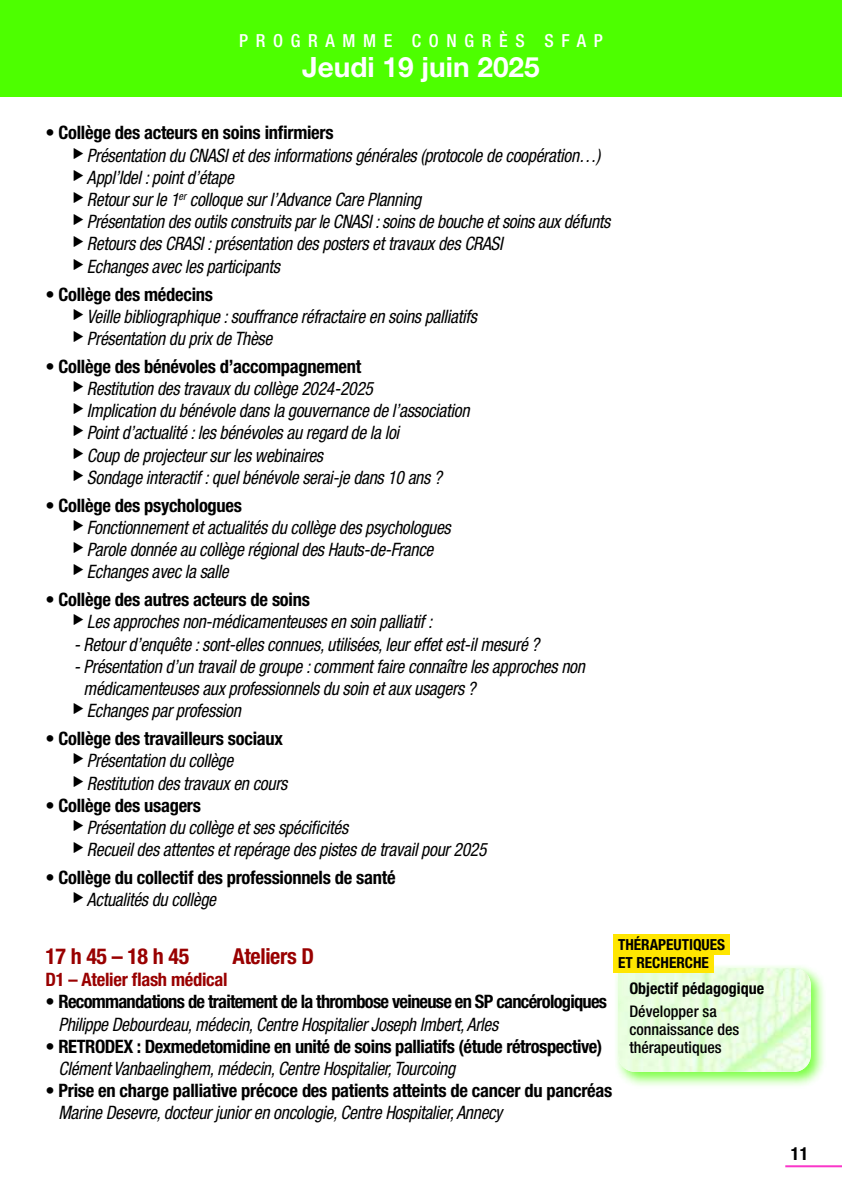
<style>
.page{position:relative;width:842px;height:1191px;background:#fff}
.page>*{position:absolute;margin:0;border:0;box-sizing:border-box;transform-origin:0 0}
.texte_courant_sand{font:700 28px "Helvetica Neue LT Std";color:#fff}
.contenu_conférence{font:700 condensed 22px "Helvetica Neue LT Std";letter-spacing:-.015em;color:#900}
.contenu_conférence-2{font:italic condensed 18.4px/22.2px "Helvetica Neue LT Std";letter-spacing:-.015em;color:#000;scale:.95 1}
.contenu_conférence-3{font:700 condensed 18.4px/22.2px "Helvetica Neue LT Std";letter-spacing:-.015em;color:#000}
.contenu_conférence-4{font:700 condensed 18.4px/22.2px "Helvetica Neue LT Std";letter-spacing:-.04em;color:#000}
.contenu_conférence-5{font:700 condensed 18.4px "Helvetica Neue LT Std";letter-spacing:-.015em;color:#900}
.texte_courant_sand-2{font:500 condensed 18px "Helvetica Neue LT Std";letter-spacing:.425em;color:#fff}
.t1{font:700 condensed 18px "Helvetica Neue LT Std";color:#000}
.texte_courant_sand-3{font:500 condensed 16px/18px "Helvetica Neue LT Std";color:#000}
.texte_courant_sand-4{font:700 condensed 16px "Helvetica Neue LT Std";color:#000}
.contenu_conférence-6{font:700 condensed 15.4px "Helvetica Neue LT Std";color:#000}
.s1{font-weight:400;font-style:italic}
</style>
<div class="page">
<hr style="left:785px;top:1165px;width:57px;height:2px;background:#fa36c9">
<div style="left:0;top:0;width:842px;height:96px;background:#4dff00"></div>
<div style="left:613px;top:962px;width:214px;height:126px;background:#4dff00;opacity:.75"></div>
<img style="left:618px;top:968px;width:193px;height:103px">
<div style="left:613px;top:934px;width:117px;height:20px;background:#ffe600"></div>
<div style="left:613px;top:952px;width:101px;height:20px;background:#ffe600"></div>
<p class="texte_courant_sand-2" style="left:239px;top:30px;width:365px">PROGRAMME CONGRÈS SFAP</p>
<p class="texte_courant_sand" style="left:302px;top:50px;width:239px">Jeudi 19 juin 2025</p>
<p class="contenu_conférence-3" style="left:45px;top:121px;width:290px">• Collège des acteurs en soins infirmiers</p>
<p class="contenu_conférence-2" style="left:87px;top:144px;width:542px">Présentation du CNASI et des informations générales (protocole de coopération…)</p>
<p class="contenu_conférence-2" style="left:87px;top:167px;width:156px">Appl’Idel : point d’étape</p>
<p class="contenu_conférence-2" style="left:87px;top:189px;width:353px">Retour sur le 1<sup>er</sup> colloque sur l’Advance Care Planning</p>
<p class="contenu_conférence-2" style="left:87px;top:211px;width:552px">Présentation des outils construits par le CNASI : soins de bouche et soins aux défunts</p>
<p class="contenu_conférence-2" style="left:87px;top:233px;width:439px">Retours des CRASI : présentation des posters et travaux des CRASI</p>
<p class="contenu_conférence-2" style="left:87px;top:255px;width:205px">Echanges avec les participants</p>
<p class="contenu_conférence-3" style="left:45px;top:283px;width:169px">• Collège des médecins</p>
<p class="contenu_conférence-2" style="left:87px;top:305px;width:412px">Veille bibliographique : souffrance réfractaire en soins palliatifs</p>
<p class="contenu_conférence-2" style="left:87px;top:328px;width:197px">Présentation du prix de Thèse</p>
<p class="contenu_conférence-3" style="left:45px;top:355px;width:317px">• Collège des bénévoles d’accompagnement</p>
<p class="contenu_conférence-2" style="left:87px;top:378px;width:302px">Restitution des travaux du collège 2024-2025</p>
<p class="contenu_conférence-2" style="left:87px;top:400px;width:404px">Implication du bénévole dans la gouvernance de l’association</p>
<p class="contenu_conférence-2" style="left:87px;top:422px;width:330px">Point d’actualité : les bénévoles au regard de la loi</p>
<p class="contenu_conférence-2" style="left:87px;top:444px;width:250px">Coup de projecteur sur les webinaires</p>
<p class="contenu_conférence-2" style="left:87px;top:467px;width:375px">Sondage interactif : quel bénévole serai-je dans 10 ans ?</p>
<p class="contenu_conférence-3" style="left:45px;top:494px;width:198px">• Collège des psychologues</p>
<p class="contenu_conférence-2" style="left:87px;top:517px;width:384px">Fonctionnement et actualités du collège des psychologues</p>
<p class="contenu_conférence-2" style="left:87px;top:539px;width:366px">Parole donnée au collège régional des Hauts-de-France</p>
<p class="contenu_conférence-2" style="left:87px;top:561px;width:151px">Echanges avec la salle</p>
<p class="contenu_conférence-3" style="left:45px;top:588px;width:266px">• Collège des autres acteurs de soins</p>
<p class="contenu_conférence-2" style="left:87px;top:611px;width:365px">Les approches non-médicamenteuses en soin palliatif :</p>
<p class="contenu_conférence-2" style="left:74px;top:633px;width:492px">- Retour d’enquête : sont-elles connues, utilisées, leur effet est-il mesuré ?</p>
<p class="contenu_conférence-2" style="left:84px;top:655px;width:529px;text-indent:-10px">- Présentation d’un travail de groupe : comment faire connaître les approches non médicamenteuses aux professionnels du soin et aux usagers ?</p>
<p class="contenu_conférence-2" style="left:87px;top:700px;width:164px">Echanges par profession</p>
<p class="contenu_conférence-3" style="left:45px;top:727px;width:239px">• Collège des travailleurs sociaux</p>
<p class="contenu_conférence-2" style="left:87px;top:750px;width:155px">Présentation du collège</p>
<p class="contenu_conférence-2" style="left:87px;top:772px;width:212px">Restitution des travaux en cours</p>
<p class="contenu_conférence-3" style="left:45px;top:794px;width:157px">• Collège des usagers</p>
<p class="contenu_conférence-2" style="left:87px;top:817px;width:277px">Présentation du collège et ses spécificités</p>
<p class="contenu_conférence-2" style="left:87px;top:839px;width:422px">Recueil des attentes et repérage des pistes de travail pour 2025</p>
<p class="contenu_conférence-3" style="left:45px;top:866px;width:352px">• Collège du collectif des professionnels de santé</p>
<p class="contenu_conférence-2" style="left:87px;top:889px;width:137px">Actualités du collège</p>
<p class="contenu_conférence" style="left:45px;top:942px;width:145px">17 h 45 – 18 h 45</p>
<p class="contenu_conférence" style="left:232px;top:942px;width:83px">Ateliers D</p>
<p class="contenu_conférence-5" style="left:45px;top:968px;width:184px">D1 – Atelier flash médical</p>
<p class="contenu_conférence-4" style="left:58px;top:990px;width:550px;text-indent:-13px">• Recommandations de traitement de la thrombose veineuse en SP cancérologiques<br><span class="s1">Philippe Debourdeau, médecin, Centre Hospitalier Joseph Imbert, Arles</span></p>
<p class="contenu_conférence-3" style="left:58px;top:1034px;width:545px;text-indent:-13px">• RETRODEX : Dexmedetomidine en unité de soins palliatifs (étude rétrospective)<br><span class="s1">Clément Vanbaelinghem, médecin, Centre Hospitalier, Tourcoing</span></p>
<p class="contenu_conférence-3" style="left:58px;top:1079px;width:555px;text-indent:-13px">• Prise en charge palliative précoce des patients atteints de cancer du pancréas<br><span class="s1">Marine Desevre, docteur junior en oncologie, Centre Hospitalier, Annecy</span></p>
<p class="contenu_conférence-6" style="left:618px;top:935px;width:109px">THÉRAPEUTIQUES</p>
<p class="contenu_conférence-6" style="left:618px;top:953px;width:92px">ET RECHERCHE</p>
<p class="texte_courant_sand-4" style="left:629px;top:978px;width:136px">Objectif pédagogique</p>
<p class="texte_courant_sand-3" style="left:629px;top:1002px;width:111px">Développer sa connaissance des thérapeutiques</p>
<p class="t1" style="left:791px;top:1142px;width:19px">11</p>
</div>
